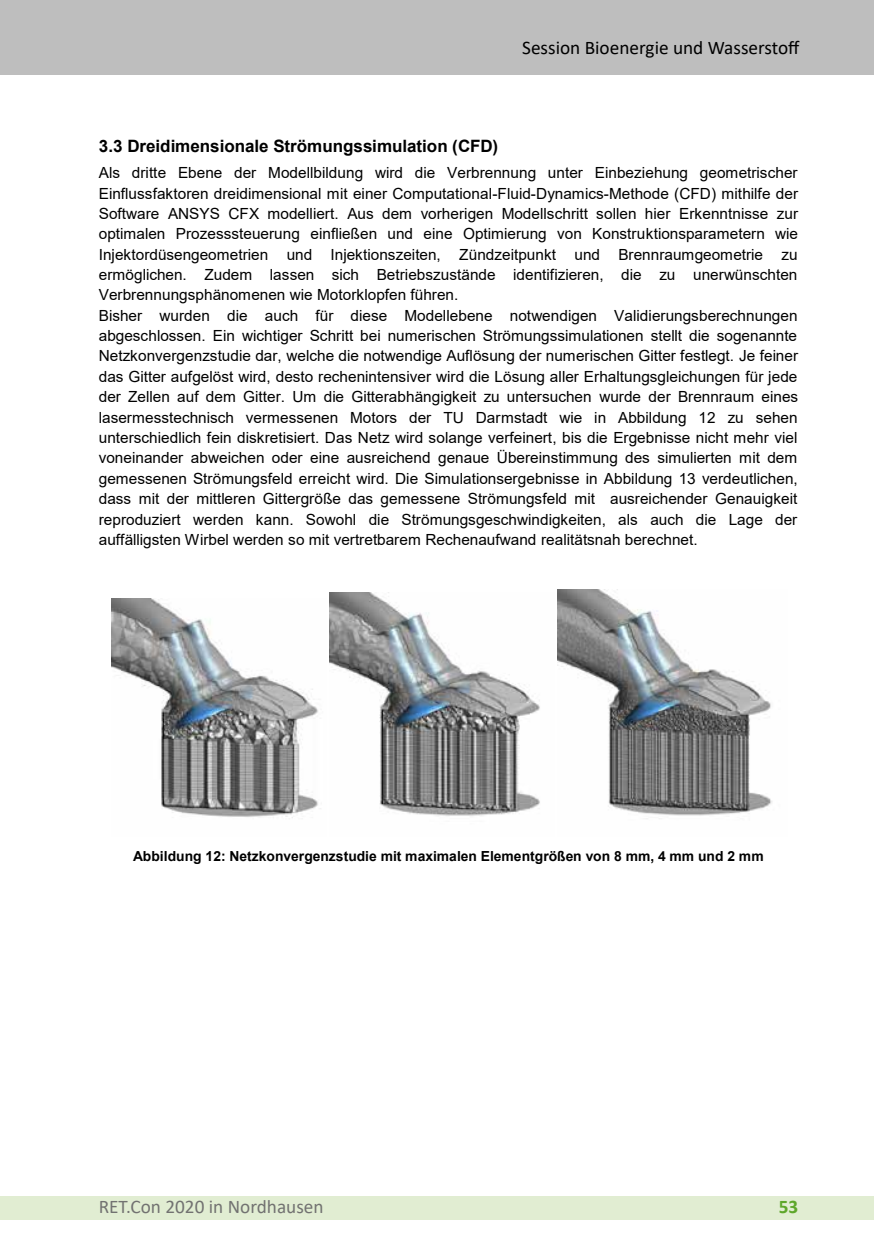
<style>
.page{position:relative;width:874px;height:1241px;background:#fff}
.page>*{position:absolute;margin:0;border:0;box-sizing:border-box;transform-origin:0 0}
.t1{font:19.25px "Calibri";color:#000}
.t2{font:19.25px "Calibri";color:#727271}
.t3{font:700 19.25px "Calibri";color:#5ea72b}
.t4{font:700 16.97px "Arial";color:#000}
.t5{font:15.4px/20.3px "Arial";color:#000}
.t6{font:700 13.83px "Arial";color:#000}
</style>
<div class="page">
<div style="left:0;top:1196px;width:873px;height:23px;background:#e1edd2"></div>
<div style="left:0;top:0;width:873px;height:74px;background:#bebebe"></div>
<img style="left:112px;top:598px;width:209px;height:220px">
<img style="left:329px;top:592px;width:211px;height:224px">
<img style="left:557px;top:589px;width:215px;height:230px">
<p class="t1" style="left:522px;top:34px;width:279px">Session Bioenergie und Wasserstoff</p>
<p class="t4" style="left:99px;top:134px;width:400px">3.3 Dreidimensionale Strömungssimulation (CFD)</p>
<p class="t5" style="left:99px;top:162px;width:700px">Als dritte Ebene der Modellbildung wird die Verbrennung unter Einbeziehung geometrischer Einflussfaktoren dreidimensional mit einer Computational-Fluid-Dynamics-Methode (CFD) mithilfe der Software ANSYS CFX modelliert. Aus dem vorherigen Modellschritt sollen hier Erkenntnisse zur optimalen Prozesssteuerung einfließen und eine Optimierung von Konstruktionsparametern wie Injektordüsengeometrien und Injektionszeiten, Zündzeitpunkt und Brennraumgeometrie zu ermöglichen. Zudem lassen sich Betriebszustände identifizieren, die zu unerwünschten Verbrennungsphänomenen wie Motorklopfen führen.<br>Bisher wurden die auch für diese Modellebene notwendigen Validierungsberechnungen abgeschlossen. Ein wichtiger Schritt bei numerischen Strömungssimulationen stellt die sogenannte Netzkonvergenzstudie dar, welche die notwendige Auflösung der numerischen Gitter festlegt. Je feiner das Gitter aufgelöst wird, desto rechenintensiver wird die Lösung aller Erhaltungsgleichungen für jede der Zellen auf dem Gitter. Um die Gitterabhängigkeit zu untersuchen wurde der Brennraum eines lasermesstechnisch vermessenen Motors der TU Darmstadt wie in Abbildung 12 zu sehen unterschiedlich fein diskretisiert. Das Netz wird solange verfeinert, bis die Ergebnisse nicht mehr viel voneinander abweichen oder eine ausreichend genaue Übereinstimmung des simulierten mit dem gemessenen Strömungsfeld erreicht wird. Die Simulationsergebnisse in Abbildung 13 verdeutlichen, dass mit der mittleren Gittergröße das gemessene Strömungsfeld mit ausreichender Genauigkeit reproduziert werden kann. Sowohl die Strömungsgeschwindigkeiten, als auch die Lage der auffälligsten Wirbel werden so mit vertretbarem Rechenaufwand realitätsnah berechnet.</p>
<p class="t6" style="left:133px;top:846px;width:631px">Abbildung 12: Netzkonvergenzstudie mit maximalen Elementgrößen von 8 mm, 4 mm und 2 mm</p>
<p class="t2" style="left:99px;top:1193px;width:226px">RET.Con 2020 in Nordhausen</p>
<p class="t3" style="left:778px;top:1192px;width:21px">53</p>
</div>
